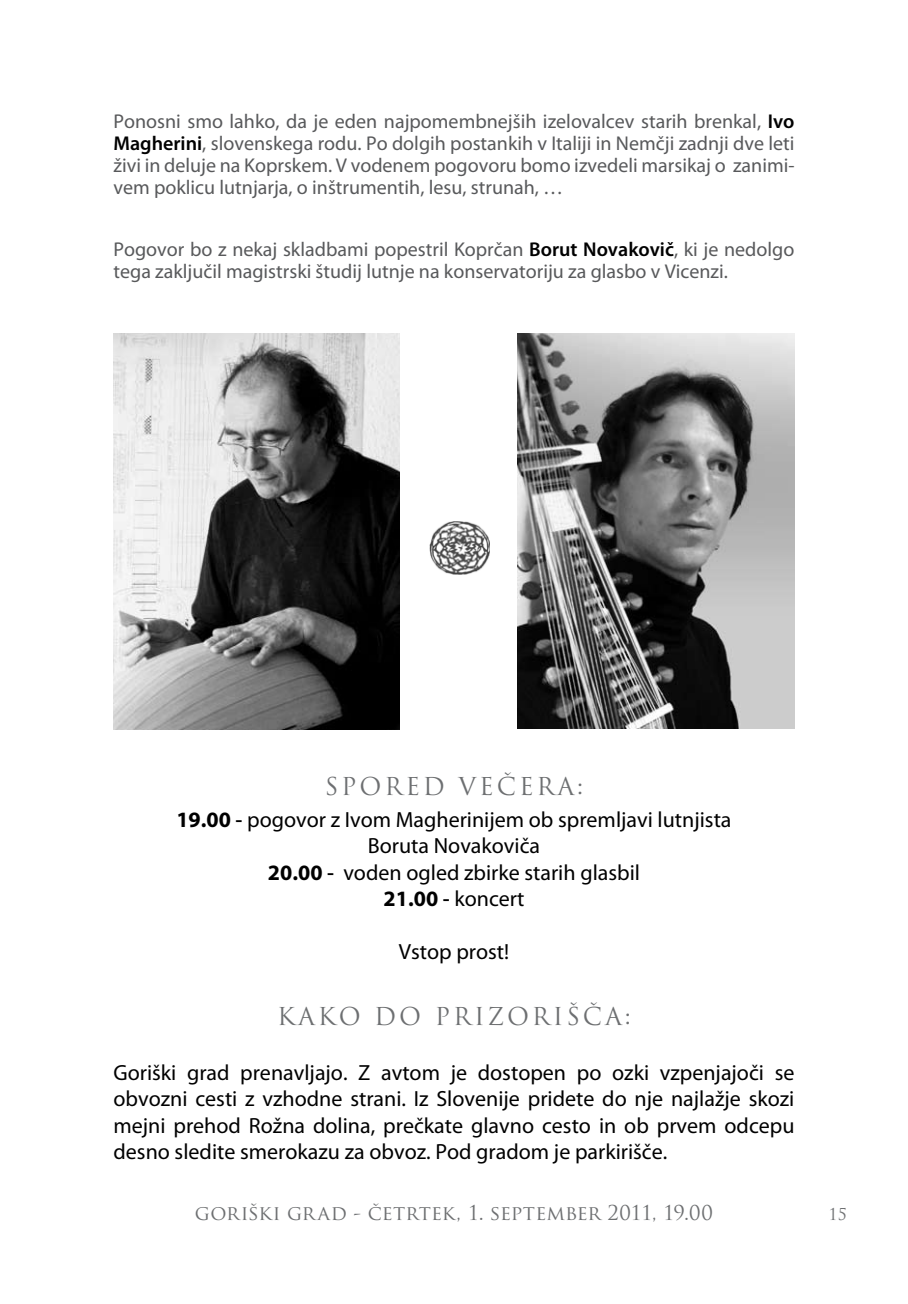
<style>
.page{position:relative;width:908px;height:1304px;background:#fff}
.page>*{position:absolute;margin:0;border:0;box-sizing:border-box;transform-origin:0 0}
.t1{font:24px "Trajan Pro";letter-spacing:.12em;color:#6d6f71}
.t2{font:22px/26.4px "Myriad Pro";color:#000;text-align:center}
.t3{font:20px/22px "Myriad Pro";color:#58595b;text-align:justify}
.t4{font:20px "Trajan Pro";letter-spacing:.01em;color:#6d6f71}
.t5{font:16px "Trajan Pro";color:#6d6f71}
.s1{font-weight:600;color:#000}
.s2{font-weight:700}
.s3{font-weight:600}
</style>
<div class="page">
<img style="left:113px;top:334px;width:287px;height:396px">
<img style="left:517px;top:334px;width:277px;height:395px">
<img style="left:429px;top:521px;width:60px;height:54px">
<p class="t3" style="left:113px;top:110px;width:682px">Ponosni smo lahko, da je eden najpomembnejših izelovalcev starih brenkal, <span class="s1">Ivo Magherini</span>, slovenskega rodu. Po dolgih postankih v Italiji in Nemčji zadnji dve leti živi in deluje na Koprskem. V vodenem pogovoru bomo izvedeli marsikaj o zanimi&shy;vem poklicu lutnjarja, o inštrumentih, lesu, strunah, …</p>
<p class="t3" style="left:113px;top:238px;width:682px">Pogovor bo z nekaj skladbami popestril Koprčan <span class="s1">Borut Novakovič</span>, ki je nedolgo tega zaključil magistrski študij lutnje na konservatoriju za glasbo v Vicenzi.</p>
<p class="t1" style="left:324px;top:771px;width:260px">S PORED VEČERA:</p>
<p class="t2" style="left:176px;top:806px;width:556px"><span class="s2">19.00</span> <span class="s3">-</span> pogovor z Ivom Magherinijem ob spremljavi lutnjista Boruta Novakoviča<br><span class="s2">20.00</span> <span class="s3">-</span> voden ogled zbirke starih glasbil<br><span class="s2">21.00</span> <span class="s3">-</span> koncert</p>
<p class="t2" style="left:398px;top:938px;width:112px">Vstop prost!</p>
<p class="t1" style="left:277px;top:1001px;width:355px">KAKO DO PRI ZORIŠ ČA:</p>
<p class="t2" style="left:113px;top:1059px;width:682px;text-align:justify">Goriški grad prenavljajo. Z avtom je dostopen po ozki vzpenjajoči se obvozni cesti z vzhodne strani. Iz Slovenije pridete do nje najlažje skozi mejni prehod Rožna dolina, prečkate glavno cesto in ob prvem odcepu desno sledite smerokazu za obvoz. Pod gradom je parkirišče.</p>
<p class="t4" style="left:195px;top:1200px;width:519px">GORIŠKI GRAD - ČETRTEK, 1. SEPTEMBER 2011, 19.00</p>
<p class="t5" style="left:828px;top:1204px;width:20px">15</p>
</div>
